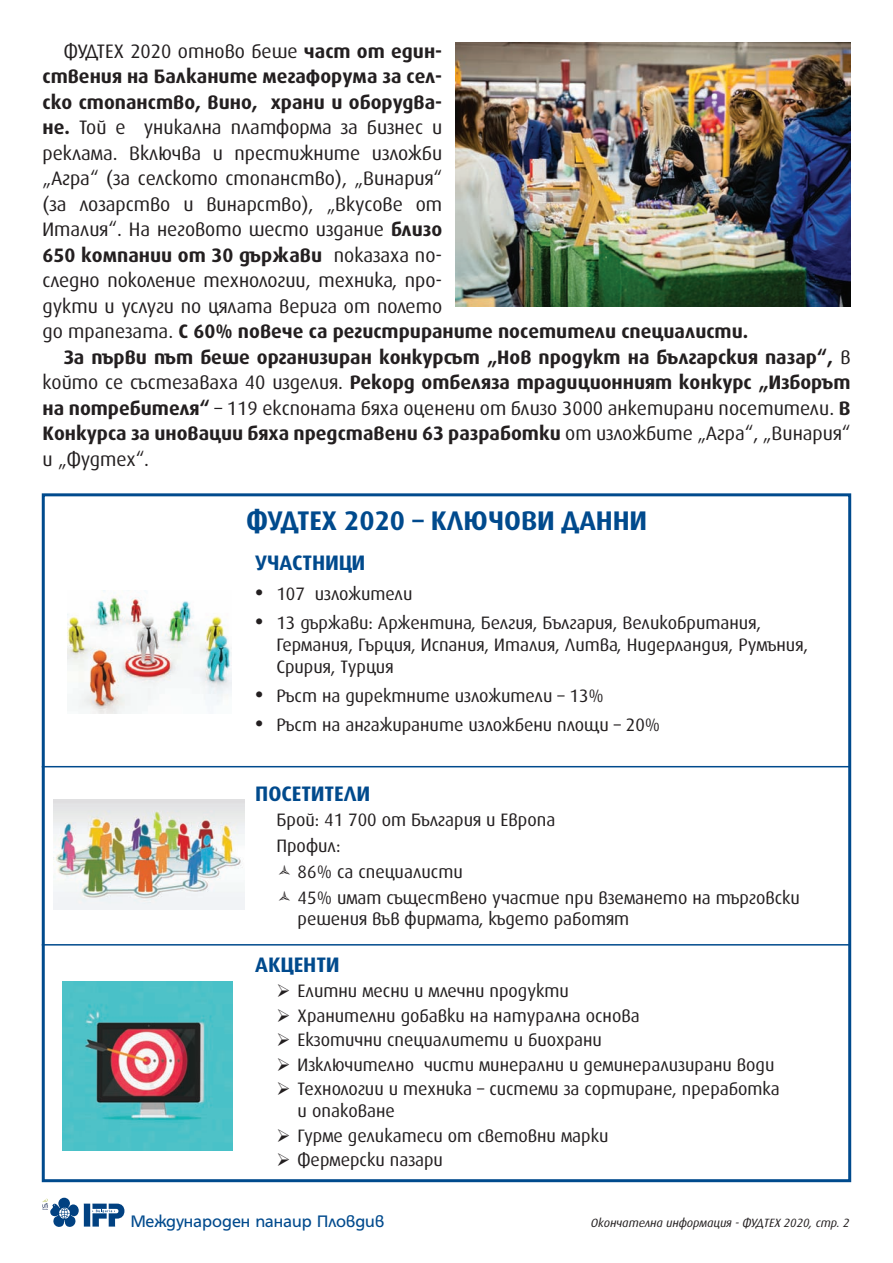
<style>
.page{position:relative;width:893px;height:1263px;background:#fff}
.page>*{position:absolute;margin:0;border:0;box-sizing:border-box;transform-origin:0 0}
.t1{font:700 27px "Hermes Bg";color:#004a8d}
.t2{font:700 21px "Hermes Bg";color:#004a8d}
.t3{font:700 19.5px "Hermes Bg";color:#231f20}
.t4{font:19.5px "Hermes Bg";color:#231f20}
.t5{font:18px/21.6px "Hermes Bg";color:#231f20}
.t6{font:18px "HS Grotesk Bg";color:#004a8d}
.t7{font:italic 12px "Hermes Bg";color:#231f20}
.s1{font-weight:700}
.s2{font-weight:400}
.s3{font-weight:700;font-size:21px}
</style>
<div class="page">
<svg style="left:43px;top:1198px;width:81px;height:29px"></svg>
<img style="left:67px;top:590px;width:165px;height:124px">
<img style="left:53px;top:800px;width:191px;height:109px">
<img style="left:63px;top:981px;width:169px;height:169px">
<div style="left:42px;top:493px;width:809px;height:689px;border:3px solid #004a8d"></div>
<hr style="left:42px;top:766px;width:808px;height:1px;background:#004a8d">
<hr style="left:42px;top:944px;width:808px;height:1px;background:#004a8d">
<img style="left:455px;top:43px;width:395px;height:264px">
<p class="t4" style="left:64px;top:40px;width:380px">ФУДТЕХ 2020 отново беше <span class="s1">част от един-</span></p>
<p class="t3" style="left:43px;top:65px;width:401px">ствения на Балканите мегафорума за сел-</p>
<p class="t3" style="left:43px;top:91px;width:401px">ско стопанство, вино, храни и оборудва-</p>
<p class="t4" style="left:43px;top:117px;width:401px"><span class="s1">не.</span> Той е уникална платформа за бизнес и</p>
<p class="t4" style="left:43px;top:142px;width:401px">реклама. Включва и престижните изложби</p>
<p class="t4" style="left:43px;top:168px;width:401px">„Агра“ (за селското стопанство), „Винария“</p>
<p class="t4" style="left:43px;top:193px;width:401px">(за лозарство и винарство), „Вкусове от</p>
<p class="t4" style="left:43px;top:219px;width:401px">Италия“. На неговото шесто издание <span class="s1">близо</span></p>
<p class="t3" style="left:43px;top:244px;width:401px">650 компании от 30 държави <span class="s2">показаха по-</span></p>
<p class="t4" style="left:43px;top:270px;width:401px">следно поколение технологии, техника, про-</p>
<p class="t4" style="left:43px;top:295px;width:401px">дукти и услуги по цялата верига от полето</p>
<p class="t3" style="left:43px;top:320px;width:707px"><span class="s2">до трапезата.</span> С 60% повече са регистрираните посетители специалисти.</p>
<p class="t3" style="left:64px;top:346px;width:788px">За първи път беше организиран конкурсът „Нов продукт на българския пазар“, <span class="s2">в</span></p>
<p class="t3" style="left:43px;top:371px;width:809px"><span class="s2">който се състезаваха 40 изделия.</span> Рекорд отбеляза традиционният конкурс „Изборът</p>
<p class="t4" style="left:43px;top:397px;width:809px"><span class="s1">на потребителя“</span> – 119 експоната бяха оценени от близо 3000 анкетирани посетители. <span class="s1">В</span></p>
<p class="t3" style="left:43px;top:422px;width:809px">Конкурса за иновации бяха представени 63 разработки <span class="s2">от изложбите „Агра“, „Винария“</span></p>
<p class="t4" style="left:43px;top:448px;width:108px">и „Фудтех“.</p>
<h1 class="t1" style="left:246px;top:505px;width:402px">ФУДТЕХ 2020 – КЛЮЧОВИ ДАННИ</h1>
<p class="t2" style="left:255px;top:551px;width:109px">Участни ци</p>
<p class="t5" style="left:255px;top:583px;width:159px"><span class="s3">•</span> 107 изложители</p>
<p class="t5" style="left:276px;top:612px;width:533px;text-indent:-21px"><span class="s3">•</span> 13 държави: Аржентина, Белгия, България, Великобритания,<br>Германия, Гърция, Испания, Италия, Литва, Нидерландия, Румъния,<br>Сририя, Турция</p>
<p class="t5" style="left:255px;top:685px;width:350px"><span class="s3">•</span> Ръст на директните изложители – 13%</p>
<p class="t5" style="left:255px;top:715px;width:407px"><span class="s3">•</span> Ръст на ангажираните изложбени площи – 20%</p>
<p class="t2" style="left:255px;top:782px;width:49px">Посетители</p>
<p class="t5" style="left:276px;top:809px;width:280px">Брой: 41 700 от България и Европа</p>
<p class="t5" style="left:276px;top:835px;width:66px">Профил:</p>
<p class="t5" style="left:298px;top:861px;width:167px">86% са специалисти</p>
<p class="t5" style="left:298px;top:887px;width:504px">45% имат съществено участие при вземането на търговски</p>
<p class="t5" style="left:298px;top:908px;width:333px">решения във фирмата, където работят</p>
<p class="t2" style="left:255px;top:953px;width:51px">Акценти</p>
<p class="t5" style="left:276px;top:980px;width:294px">➢ Елитни месни и млечни продукти</p>
<p class="t5" style="left:276px;top:1005px;width:365px">➢ Хранителни добавки на натурална основа</p>
<p class="t5" style="left:276px;top:1029px;width:327px">➢ Екзотични специалитети и биохрани</p>
<p class="t5" style="left:276px;top:1054px;width:499px">➢ Изключително чисти минерални и деминерализирани води</p>
<p class="t5" style="left:298px;top:1078px;width:484px;text-indent:-21px">➢ Технологии и техника – системи за сортиране, преработка и опаковане</p>
<p class="t5" style="left:276px;top:1125px;width:334px">➢ Гурме деликатеси от световни марки</p>
<p class="t5" style="left:276px;top:1149px;width:168px">➢ Фермерски пазари</p>
<p class="t6" style="left:130px;top:1211px;width:256px">Международен панаир Пловдив</p>
<p class="t7" style="left:591px;top:1216px;width:260px">Окончателна информация - ФУДТЕХ 2020, стр. 2</p>
</div>
